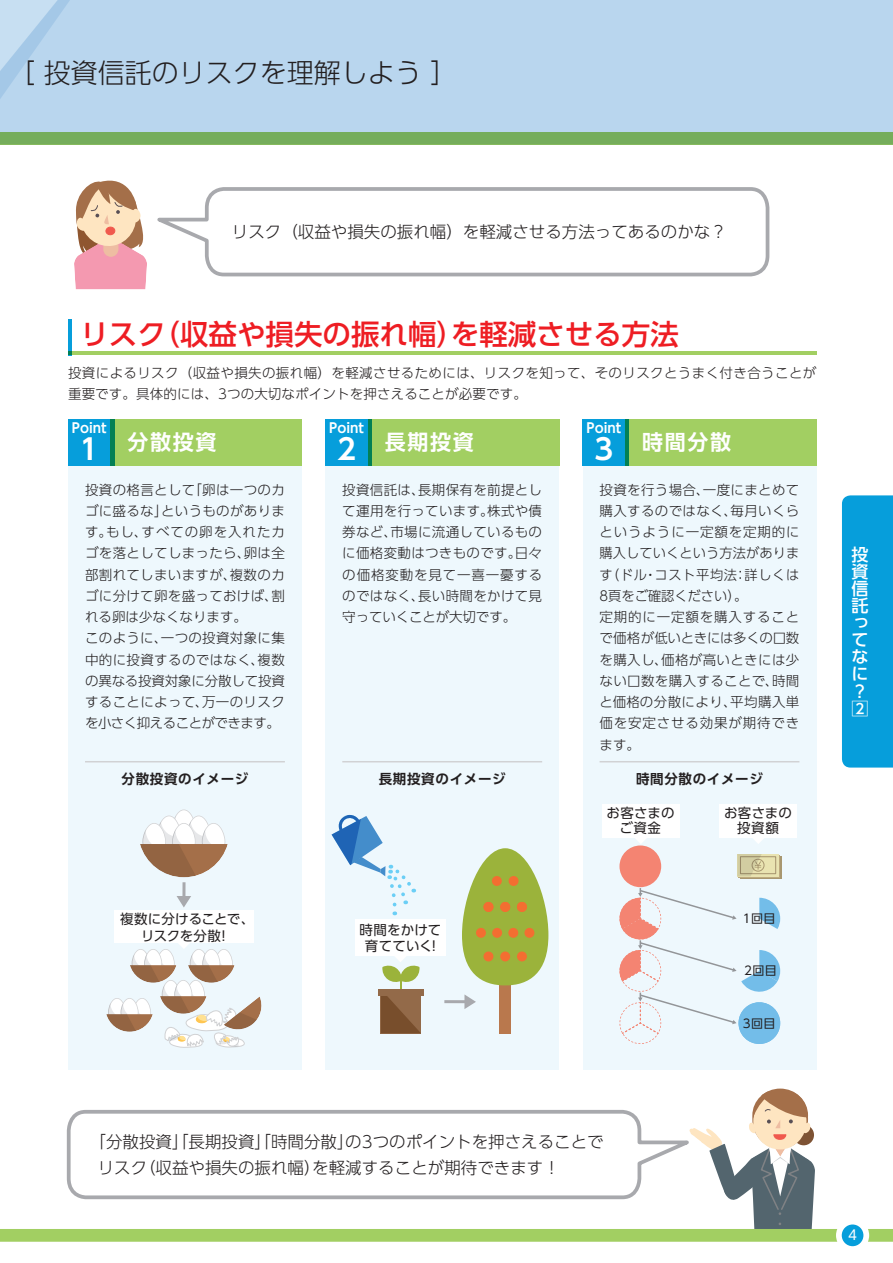
<style>
.page{position:relative;width:893px;height:1263px;background:#fff}
.page>*{position:absolute;margin:0;border:0;box-sizing:border-box;transform-origin:0 0}
.t1{font:500 28.5px "UD Shin Go Pro";color:#ee1d23}
.t2{font:700 28.5px "UD Shin Go Pro De";color:#fff}
.t3{font:300 27px "UD Shin Go Pro";color:#231f20}
.t4{font:700 21px "UD Shin Go Pro De";letter-spacing:.08em;color:#fff}
.t5{font:500 16.95px/17px "UD Shin Go Pro";color:#fff}
.t6{font:300 16.5px/26.5px "UD Shin Go Pro";color:#231f20}
.t7{font:300 13.5px/21.3px "UD Shin Go Pro";letter-spacing:.025em;color:#231f20}
.t8{font:13.5px/16.5px "UD Shin Go Pro";letter-spacing:.01em;color:#231f20;text-align:center}
.t9{font:700 13.5px "UD Shin Go Pro De";letter-spacing:.05em;color:#231f20}
.t10{font:700 13.5px "UD Shin Go Pro De";color:#fff}
.t11{font:13.5px "UD Shin Go Pro";color:#fff}
.t12{font:12px "UD Shin Go Pro";letter-spacing:.035em;color:#231f20}
</style>
<div class="page">
<div style="left:79px;top:0;width:814px;height:132px;background:#b9d6ee"></div>
<svg style="left:0;top:0;width:79px;height:132px;background:#b8d5ed"></svg>
<div style="left:0;top:132px;width:893px;height:13px;background:#75ad5b"></div>
<div style="left:842px;top:1224px;width:21px;height:22px;background:#069edb;border-radius:50%"></div>
<svg style="left:74px;top:180px;width:72px;height:109px;background:#e4b0a6"></svg>
<div style="left:106px;top:227px;width:9px;height:8px;background:#f0594d;border-radius:50%"></div>
<div style="left:105px;top:226px;width:10px;height:9px;border:1px solid #f0594d;border-radius:50%"></div>
<div style="left:68px;top:466px;width:234px;height:603px;background:#eef8fd"></div>
<svg style="left:141px;top:185px;width:629px;height:93px"></svg>
<div style="left:583px;top:466px;width:233px;height:603px;background:#eef8fd"></div>
<div style="left:325px;top:466px;width:234px;height:603px;background:#eef8fd"></div>
<div style="left:111px;top:419px;width:191px;height:47px;background:#a2cf62"></div>
<div style="left:625px;top:419px;width:191px;height:47px;background:#a2cf62"></div>
<div style="left:114px;top:910px;width:140px;height:33px;background:#fff"></div>
<svg style="left:140px;top:809px;width:88px;height:68px"></svg>
<svg style="left:106px;top:943px;width:156px;height:105px"></svg>
<svg style="left:182px;top:882px;width:4px;height:14px"></svg>
<svg style="left:177px;top:896px;width:14px;height:11px"></svg>
<hr style="left:68px;top:352px;width:748px;height:3px;background:#a2cf62">
<hr style="left:68px;top:319px;width:3px;height:36px;background:#069edb">
<div style="left:68px;top:419px;width:47px;height:47px;background:#069edb"></div>
<div style="left:583px;top:419px;width:46px;height:47px;background:#069edb"></div>
<div style="left:602px;top:804px;width:78px;height:34px;background:#fff"></div>
<svg style="left:635px;top:838px;width:11px;height:6px"></svg>
<div style="left:719px;top:804px;width:78px;height:34px;background:#fff"></div>
<svg style="left:753px;top:838px;width:11px;height:6px"></svg>
<div style="left:619px;top:845px;width:42px;height:42px;background:#f48472;border-radius:50%"></div>
<div style="left:740px;top:856px;width:41px;height:23px;background:#bdaa7e"></div>
<svg style="left:739px;top:855px;width:41px;height:22px"></svg>
<svg style="left:762px;top:854px;width:17px;height:22px"></svg>
<div style="left:740px;top:856px;width:36px;height:18px;border:1px solid #a89770"></div>
<div style="left:752px;top:859px;width:12px;height:12px;border:1px solid #a89770;border-radius:50%"></div>
<svg style="left:737px;top:854px;width:25px;height:22px"></svg>
<svg style="left:619px;top:888px;width:161px;height:156px"></svg>
<div style="left:368px;top:419px;width:191px;height:47px;background:#a2cf62"></div>
<div style="left:325px;top:419px;width:47px;height:47px;background:#069edb"></div>
<div style="left:499px;top:945px;width:12px;height:88px;background:#b9784d"></div>
<svg style="left:462px;top:848px;width:86px;height:137px"></svg>
<div style="left:378px;top:989px;width:46px;height:7px;background:#936a49"></div>
<div style="left:492px;top:876px;width:10px;height:10px;background:#f36e31;border-radius:50%"></div>
<div style="left:509px;top:876px;width:10px;height:10px;background:#f36e31;border-radius:50%"></div>
<div style="left:476px;top:928px;width:10px;height:10px;background:#f36e31;border-radius:50%"></div>
<div style="left:492px;top:928px;width:10px;height:10px;background:#f36e31;border-radius:50%"></div>
<div style="left:508px;top:928px;width:10px;height:10px;background:#f36e31;border-radius:50%"></div>
<div style="left:524px;top:928px;width:10px;height:10px;background:#f36e31;border-radius:50%"></div>
<svg style="left:332px;top:814px;width:84px;height:101px"></svg>
<div style="left:483px;top:902px;width:10px;height:10px;background:#f36e31;border-radius:50%"></div>
<div style="left:500px;top:902px;width:10px;height:10px;background:#f36e31;border-radius:50%"></div>
<div style="left:517px;top:902px;width:10px;height:10px;background:#f36e31;border-radius:50%"></div>
<div style="left:483px;top:951px;width:10px;height:10px;background:#f36e31;border-radius:50%"></div>
<div style="left:500px;top:951px;width:10px;height:10px;background:#f36e31;border-radius:50%"></div>
<div style="left:517px;top:951px;width:10px;height:10px;background:#f36e31;border-radius:50%"></div>
<svg style="left:381px;top:956px;width:40px;height:77px"></svg>
<div style="left:355px;top:920px;width:91px;height:36px;background:#fff"></div>
<hr style="left:444px;top:1000px;width:22px;height:3px;background:#a8a9ad">
<svg style="left:464px;top:994px;width:12px;height:15px"></svg>
<hr style="left:85px;top:761px;width:200px;height:1px;background:#d1d2d4">
<hr style="left:342px;top:761px;width:200px;height:1px;background:#d1d2d4">
<hr style="left:600px;top:761px;width:199px;height:1px;background:#d1d2d4">
<svg style="left:868px;top:1229px;width:25px;height:13px"></svg>
<svg style="left:0;top:1089px;width:837px;height:153px"></svg>
<div style="left:842px;top:495px;width:51px;height:272px;background:#069edb"></div>
<h2 class="t3" style="left:8px;top:50px;width:451px">［投資信託のリスクを理解しよう］</h2>
<p class="t6" style="left:232px;top:218px;width:497px">リスク（収益や損失の振れ幅）を軽減させる方法ってあるのかな？</p>
<h1 class="t1" style="left:80px;top:311px;width:600px">リスク（収益や損失の振れ幅）を軽減させる方法</h1>
<p class="t7" style="left:68px;top:361px;width:750px">投資によるリスク（収益や損失の振れ幅）を軽減させるためには、リスクを知って、そのリスクとうまく付き合うことが重要です。具体的には、3つの大切なポイントを押さえることが必要です。</p>
<p class="t10" style="left:72px;top:417px;width:36px">Point</p>
<h1 class="t2" style="left:80px;top:426px;width:20px">1</h1>
<p class="t10" style="left:329px;top:417px;width:36px">Point</p>
<h1 class="t2" style="left:337px;top:426px;width:20px">2</h1>
<p class="t7" style="left:342px;top:478px;width:201px;text-align:justify">投資信託は、長期保有を前提として運用を行っています。株式や債券など、市場に流通しているものに価格変動はつきものです。日々の価格変動を見て一喜一憂するのではなく、長い時間をかけて見守っていくことが大切です。</p>
<p class="t10" style="left:586px;top:417px;width:36px">Point</p>
<h1 class="t2" style="left:594px;top:426px;width:20px">3</h1>
<p class="t7" style="left:600px;top:478px;width:201px">投資を行う場合、一度にまとめて購入するのではなく、毎月いくらというように一定額を定期的に購入していくという方法があります（ドル・コスト平均法：詳しくは<br>8頁をご確認ください）。<br>定期的に一定額を購入することで価格が低いときには多くの口数を購入し、価格が高いときには少ない口数を購入することで、時間と価格の分散により、平均購入単価を安定させる効果が期待できます。</p>
<h3 class="t4" style="left:128px;top:425px;width:91px">分散投資</h3>
<h3 class="t4" style="left:642px;top:425px;width:91px">時間分散</h3>
<h3 class="t4" style="left:385px;top:425px;width:91px">長期投資</h3>
<p class="t7" style="left:85px;top:478px;width:201px">投資の格言として「卵は一つのカゴに盛るな」というものがあります。もし、すべての卵を入れたカゴを落としてしまったら、卵は全部割れてしまいますが、複数のカゴに分けて卵を盛っておけば、割れる卵は少なくなります。<br>このように、一つの投資対象に集中的に投資するのではなく、複数の異なる投資対象に分散して投資することによって、万一のリスクを小さく抑えることができます。</p>
<p class="t9" style="left:122px;top:768px;width:128px">分散投資のイメージ</p>
<p class="t8" style="left:120px;top:911px;width:136px">複数に分けることで、リスクを分散！</p>
<p class="t9" style="left:379px;top:768px;width:128px">長期投資のイメージ</p>
<p class="t9" style="left:636px;top:768px;width:128px">時間分散のイメージ</p>
<p class="t8" style="left:359px;top:921px;width:84px">時間をかけて育てていく！</p>
<p class="t8" style="left:606px;top:805px;width:69px;line-height:15px">お客さまのご資金</p>
<p class="t8" style="left:724px;top:805px;width:69px;line-height:15px">お客さまの投資額</p>
<p class="t12" style="left:743px;top:909px;width:34px">1回目</p>
<p class="t12" style="left:744px;top:961px;width:34px">2回目</p>
<p class="t12" style="left:743px;top:1013px;width:34px">3回目</p>
<p class="t5" style="left:851px;top:546px;width:19px">投資信託ってなに？<br>2</p>
<p class="t6" style="left:98px;top:1127px;width:507px;text-indent:-8px">「分散投資」「長期投資」「時間分散」の3つのポイントを押さえることでリスク（収益や損失の振れ幅）を軽減することが期待できます！</p>
<p class="t11" style="left:848px;top:1224px;width:10px">4</p>
</div>
